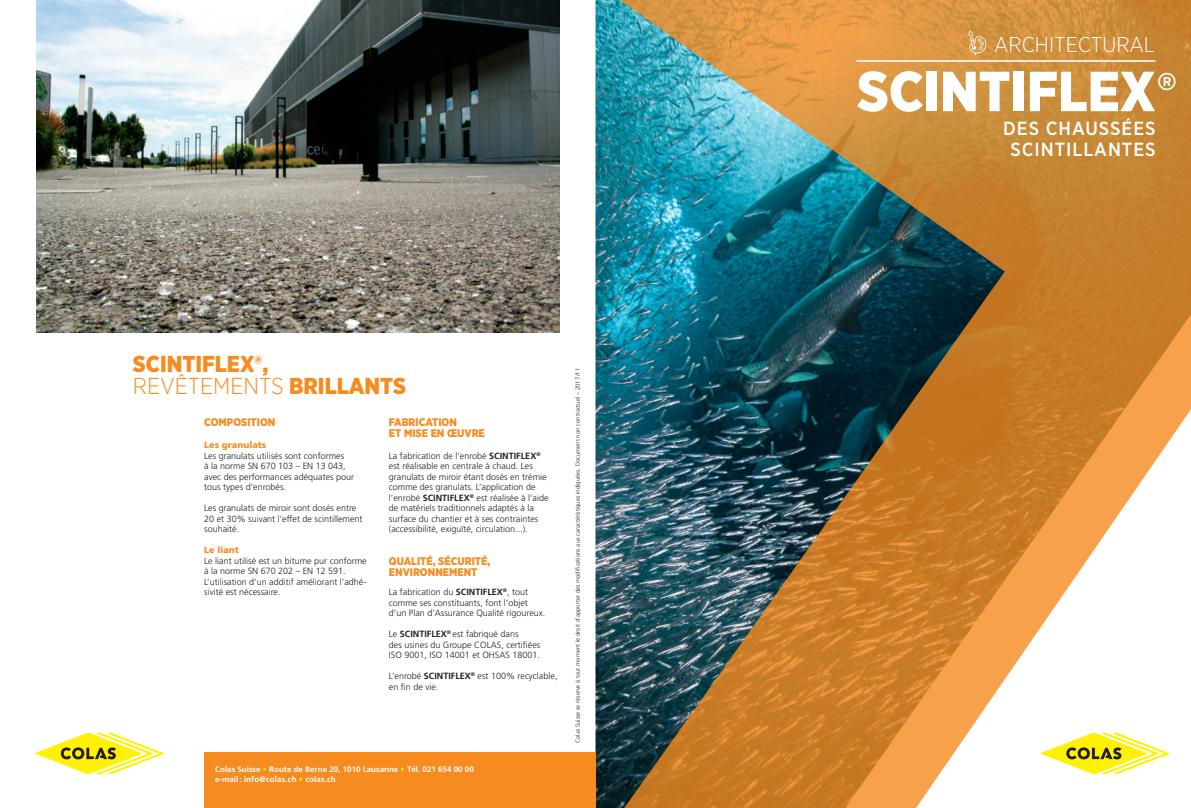
<style>
.page{position:relative;width:1191px;height:808px;background:#fff}
.page>*{position:absolute;margin:0;border:0;box-sizing:border-box;transform-origin:0 0}
.t1{font:900 56.4px "Gotham Narrow";color:#fff}
.t2{font:500 24.3px "Brandon Grotesque";color:#fff}
.t3{font:900 23px/22px "Gotham Narrow";color:#f68b1f}
.sous-titres{font:300 21.4px "Gotham Narrow";color:#fff}
.t4{font:500 19px/20.4px "Gotham Narrow";letter-spacing:.05em;color:#fff;text-align:center}
.t5{font:900 11px/11px "Gotham Narrow";color:#f68b1f}
.texte{font:300 9px/10.5px "Frutiger";color:#231f20}
.texte-2{font:900 9px "Frutiger";color:#f68b1f}
.t6{font:700 8px "Frutiger";color:#fff}
.t7{font:700 8px "Frutiger";letter-spacing:.02em;color:#fff}
.texte-3{font:300 6px "Frutiger";letter-spacing:.005em;color:#231f20}
.s1{font-weight:300}
.s2{font-weight:700}
.s3{font-weight:900;color:#fff101}
</style>
<div class="page">
<img style="left:595px;top:0;width:12px;height:808px">
<img style="left:607px;top:0;width:584px;height:808px">
<svg style="left:916px;top:411px;width:275px;height:397px"></svg>
<div style="left:204px;top:753px;width:391px;height:55px;background:#f68b1f"></div>
<img style="left:36px;top:0;width:523px;height:333px">
<hr style="left:856px;top:60px;width:299px;height:2px;background:#fff">
<svg style="left:968px;top:30px;width:18px;height:25px"></svg>
<svg style="left:1040px;top:732px;width:129px;height:42px"></svg>
<svg style="left:35px;top:732px;width:129px;height:42px"></svg>
<p class="t3" style="left:133px;top:353px;width:275px">SCINTIFLEX®,<br><span class="s1">REVÊTEMENTS</span> BRILLANTS</p>
<p class="t5" style="left:204px;top:416px;width:73px">COMPOSITION</p>
<p class="texte-2" style="left:204px;top:440px;width:64px">Les granulats</p>
<p class="texte" style="left:204px;top:451px;width:152px">Les granulats utilisés sont conformes<br>à la norme SN 670 103 – EN 13 043, avec des performances adéquates pour tous types d’enrobés.</p>
<p class="texte" style="left:204px;top:503px;width:160px">Les granulats de miroir sont dosés entre<br>20 et 30% suivant l’effet de scintillement souhaité.</p>
<p class="texte-2" style="left:204px;top:545px;width:36px">Le liant</p>
<p class="texte" style="left:204px;top:556px;width:164px">Le liant utilisé est un bitume pur conforme à la norme SN 670 202 – EN 12 591.<br>L’utilisation d’un additif améliorant l’adhé&shy;sivité est nécessaire.</p>
<p class="t5" style="left:389px;top:416px;width:70px">FABRICATION</p>
<p class="t5" style="left:389px;top:427px;width:97px">ET MISE EN ŒUVRE</p>
<p class="texte" style="left:389px;top:451px;width:161px">La fabrication de l’enrobé <span class="s2">SCINTIFLEX</span><sup>® </sup>est réalisable en centrale à chaud. Les granulats de miroir étant dosés en trémie comme des granulats. L’application de l’enrobé <span class="s2">SCINTIFLEX</span><sup>®</sup> est réalisée à l’aide de matériels traditionnels adaptés à la surface du chantier et à ses contraintes (accessibilité, exiguïté, circulation...).</p>
<p class="t5" style="left:389px;top:555px;width:103px">QUALITÉ, SÉCURITÉ,<br>ENVIRONNEMENT</p>
<p class="texte" style="left:389px;top:587px;width:158px">La fabrication du <span class="s2">SCINTIFLEX</span><sup>®</sup>, tout comme ses constituants, font l’objet d’un Plan d’Assurance Qualité rigoureux.</p>
<p class="texte" style="left:389px;top:629px;width:153px">Le <span class="s2">SCINTIFLEX</span><sup>®</sup> est fabriqué dans<br>des usines du Groupe COLAS, certifiées<br>ISO 9001, ISO 14001 et OHSAS 18001.</p>
<p class="texte" style="left:389px;top:671px;width:170px">L’enrobé <span class="s2">SCINTIFLEX</span><sup>®</sup> est 100% recyclable, en fin de vie.</p>
<p class="t6" style="left:215px;top:764px;width:260px">Colas Suisse <span class="s3">•</span> Route de Berne 20, 1010 Lausanne <span class="s3">•</span> Tél. 021 654 00 00</p>
<p class="t7" style="left:215px;top:775px;width:122px">e-mail: info@colas.ch <span class="s3">•</span> colas.ch</p>
<p class="texte-3" style="left:574px;top:743px;width:377px;rotate:-90deg">Colas Suisse se réserve à tout moment le droit d’apporter des modifications aux caractéristiques indiquées. Document non contractuel – 2017/11</p>
<p class="sous-titres" style="left:994px;top:31px;width:162px">ARCHITECTURAL</p>
<p class="t1" style="left:857px;top:54px;width:300px">SCINTIFLEX</p>
<p class="t2" style="left:1157px;top:64px;width:21px">®</p>
<p class="t4" style="left:1003px;top:118px;width:154px">DES CHAUSSÉES<br>SCINTILLANTES</p>
</div>
